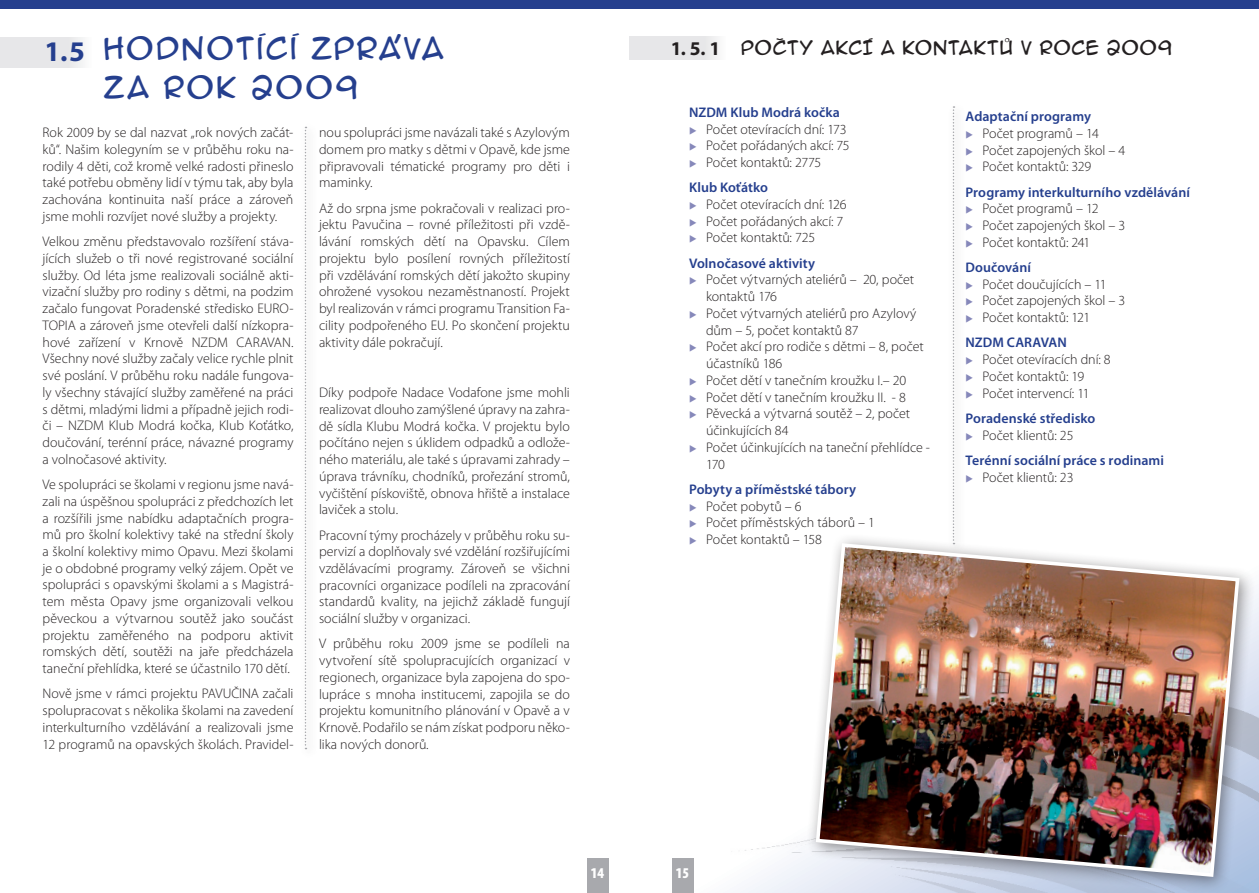
<style>
.page{position:relative;width:1259px;height:893px;background:#fff}
.page>*{position:absolute;margin:0;border:0;box-sizing:border-box;transform-origin:0 0}
.t1{font:28.5px/39px "Anime Ace CE";letter-spacing:.05em;color:#253f8e}
.t2{font:700 28.5px "Myriad Pro";color:#253f8e}
.t3{font:700 19.5px "Myriad Pro";color:#231f20}
.t4{font:18px "Anime Ace CE";letter-spacing:.01em;color:#231f20}
.t5{font:900 condensed 15px "Myriad Pro";color:#fff}
.t6{font:300 13.95px/16.8px "Myriad Pro";color:#231f20;text-align:justify}
.t7{font:600 13.95px/25.2px "Myriad Pro";letter-spacing:.005em;color:#253f8e}
.s1{color:#8688ba}
.s2{font-weight:600;color:#253f8e}
.s3{font-weight:300;color:#231f20}
</style>
<div class="page">
<div style="left:0;top:0;width:629px;height:9px;background:#253f8e"></div>
<div style="left:587px;top:859px;width:21px;height:34px;background:#a8a9ad"></div>
<img style="left:740px;top:693px;width:519px;height:200px">
<div style="left:629px;top:0;width:630px;height:9px;background:#253f8e"></div>
<div style="left:672px;top:859px;width:21px;height:34px;background:#a8a9ad"></div>
<div style="left:0;top:37px;width:91px;height:31px;background:linear-gradient(to right,#e3e3e6,#f0f0f1)"></div>
<div style="left:629px;top:36px;width:97px;height:24px;background:linear-gradient(to right,#e3e3e6,#efeff0)"></div>
<div style="left:804px;top:531px;width:450px;height:361px;background:#231f20;opacity:.5"></div>
<img style="left:814px;top:541px;width:427px;height:338px">
<div style="left:946px;top:100px;width:18px;height:453px;background:#fafafa"></div>
<svg style="left:952px;top:106px;width:2px;height:438px"></svg>
<div style="left:298px;top:120px;width:18px;height:638px;background:#fbfbfb"></div>
<svg style="left:305px;top:127px;width:1px;height:622px"></svg>
<h1 class="t1" style="left:103px;top:29px;width:343px">HODNOTÍCÍ ZPRÁVA<br>ZA ROK 2009</h1>
<p class="t6" style="left:319px;top:124px;width:252px">nou spolupráci jsme navázali také s Azylovým domem pro matky s dětmi v Opavě, kde jsme připravovali tématické programy pro děti i maminky.</p>
<p class="t6" style="left:319px;top:200px;width:252px">Až do srpna jsme pokračovali v realizaci pro&shy;jektu Pavučina – rovné příležitosti při vzdě&shy;lávání romských dětí na Opavsku. Cílem projektu bylo posílení rovných příležitostí při vzdělávání romských dětí jakožto skupiny ohrožené vysokou nezaměstnaností. Projekt byl realizován v rámci programu Transition Fa&shy;cility podpořeného EU. Po skončení projektu aktivity dále pokračují.</p>
<p class="t6" style="left:319px;top:384px;width:252px">Díky podpoře Nadace Vodafone jsme mohli realizovat dlouho zamýšlené úpravy na zahra&shy;dě sídla Klubu Modrá kočka. V projektu bylo počítáno nejen s úklidem odpadků a odlože&shy;ného materiálu, ale také s úpravami zahrady – úprava trávníku, chodníků, prořezání stromů, vyčištění pískoviště, obnova hřiště a instalace laviček a stolu.</p>
<p class="t6" style="left:319px;top:527px;width:252px">Pracovní týmy procházely v průběhu roku su&shy;pervizí a doplňovaly své vzdělání rozšiřujícími vzdělávacími programy. Zároveň se všichni pracovníci organizace podíleli na zpracování standardů kvality, na jejichž základě fungují sociální služby v organizaci.</p>
<p class="t6" style="left:319px;top:636px;width:252px">V průběhu roku 2009 jsme se podíleli na vytvoření sítě spolupracujících organizací v regionech, organizace byla zapojena do spo&shy;lupráce s mnoha institucemi, zapojila se do projektu komunitního plánování v Opavě a v Krnově. Podařilo se nám získat podporu něko&shy;lika nových donorů.</p>
<h1 class="t2" style="left:45px;top:33px;width:42px">1.5</h1>
<p class="t6" style="left:43px;top:124px;width:252px">Rok 2009 by se dal nazvat „rok nových začát&shy;ků“. Našim kolegyním se v průběhu roku na&shy;rodily 4 děti, což kromě velké radosti přineslo také potřebu obměny lidí v týmu tak, aby byla zachována kontinuita naší práce a zároveň jsme mohli rozvíjet nové služby a projekty.</p>
<p class="t6" style="left:43px;top:233px;width:252px">Velkou změnu představovalo rozšíření stáva&shy;jících služeb o tři nové registrované sociální služby. Od léta jsme realizovali sociálně akti&shy;vizační služby pro rodiny s dětmi, na podzim začalo fungovat Poradenské středisko EURO-TOPIA a zároveň jsme otevřeli další nízkopra&shy;hové zařízení v Krnově NZDM CARAVAN.<br>Všechny nové služby začaly velice rychle plnit své poslání. V průběhu roku nadále fungova&shy;ly všechny stávající služby zaměřené na práci s dětmi, mladými lidmi a případně jejich rodi&shy;či – NZDM Klub Modrá kočka, Klub Koťátko, doučování, terénní práce, návazné programy a volnočasové aktivity.</p>
<p class="t6" style="left:43px;top:476px;width:252px">Ve spolupráci se školami v regionu jsme navá&shy;zali na úspěšnou spolupráci z předchozích let a rozšířili jsme nabídku adaptačních progra&shy;mů pro školní kolektivy také na střední školy a školní kolektivy mimo Opavu. Mezi školami je o obdobné programy velký zájem. Opět ve spolupráci s opavskými školami a s Magistrá&shy;tem města Opavy jsme organizovali velkou pěveckou a výtvarnou soutěž jako součást projektu zaměřeného na podporu aktivit romských dětí, soutěži na jaře předcházela taneční přehlídka, které se účastnilo 170 dětí.</p>
<p class="t6" style="left:43px;top:686px;width:252px">Nově jsme v rámci projektu PAVUČINA začali spolupracovat s několika školami na zavedení interkulturního vzdělávání a realizovali jsme 12 programů na opavských školách. Pravidel-</p>
<h2 class="t3" style="left:671px;top:35px;width:51px">1. 5. 1</h2>
<p class="t4" style="left:741px;top:38px;width:433px">POČTY AKCÍ A KONTAKTŮ V ROCE 2009</p>
<p class="t7" style="left:689px;top:99px;width:152px">NZDM Klub Modrá kočka</p>
<p class="t6" style="left:689px;top:121px;width:159px"><span class="s1">◆</span> Počet otevíracích dní: 173</p>
<p class="t6" style="left:689px;top:137px;width:162px"><span class="s1">◆</span> Počet pořádaných akcí: 75</p>
<p class="t6" style="left:689px;top:150px;width:134px;line-height:25.2px"><span class="s1">◆</span> Počet kontaktů: 2775<br><span class="s2">Klub Koťátko</span></p>
<p class="t6" style="left:689px;top:196px;width:159px"><span class="s1">◆</span> Počet otevíracích dní: 126</p>
<p class="t6" style="left:689px;top:213px;width:156px"><span class="s1">◆</span> Počet pořádaných akcí: 7</p>
<p class="t7" style="left:689px;top:225px;width:128px"><span class="s1">◆</span> <span class="s3">Počet kontaktů: 725<br></span>Volnočasové aktivity</p>
<p class="t6" style="left:706px;top:272px;width:210px;text-indent:-17px"><span class="s1">◆</span> Počet výtvarných ateliérů – 20, počet kontaktů 176</p>
<p class="t6" style="left:706px;top:305px;width:212px;text-indent:-17px"><span class="s1">◆</span> Počet výtvarných ateliérů pro Azylový dům – 5, počet kontaktů 87</p>
<p class="t6" style="left:706px;top:339px;width:219px;text-indent:-17px"><span class="s1">◆</span> Počet akcí pro rodiče s dětmi – 8, počet účastníků 186</p>
<p class="t6" style="left:689px;top:372px;width:219px"><span class="s1">◆</span> Počet dětí v tanečním kroužku I.– 20</p>
<p class="t6" style="left:689px;top:389px;width:218px"><span class="s1">◆</span> Počet dětí v tanečním kroužku II. - 8</p>
<p class="t6" style="left:706px;top:406px;width:206px;text-indent:-17px"><span class="s1">◆</span> Pěvecká a výtvarná soutěž – 2, počet účinkujících 84</p>
<p class="t6" style="left:706px;top:439px;width:225px;text-indent:-17px"><span class="s1">◆</span> Počet účinkujících na taneční přehlídce -<br>170</p>
<p class="t7" style="left:689px;top:476px;width:169px">Pobyty a příměstské tábory</p>
<p class="t6" style="left:689px;top:498px;width:114px"><span class="s1">◆</span> Počet pobytů – 6</p>
<p class="t6" style="left:689px;top:514px;width:187px"><span class="s1">◆</span> Počet příměstských táborů – 1</p>
<p class="t6" style="left:689px;top:531px;width:135px"><span class="s1">◆</span> Počet kontaktů – 158</p>
<p class="t7" style="left:965px;top:103px;width:127px">Adaptační programy</p>
<p class="t6" style="left:965px;top:125px;width:135px"><span class="s1">◆</span> Počet programů – 14</p>
<p class="t6" style="left:965px;top:142px;width:161px"><span class="s1">◆</span> Počet zapojených škol – 4</p>
<p class="t7" style="left:965px;top:154px;width:226px"><span class="s1">◆</span> <span class="s3">Počet kontaktů: 329<br></span>Programy interkulturního vzdělávání</p>
<p class="t6" style="left:965px;top:200px;width:135px"><span class="s1">◆</span> Počet programů – 12</p>
<p class="t6" style="left:965px;top:217px;width:161px"><span class="s1">◆</span> Počet zapojených škol – 3</p>
<p class="t6" style="left:965px;top:230px;width:126px;line-height:25.2px"><span class="s1">◆</span> Počet kontaktů: 241<br><span class="s2">Doučování</span></p>
<p class="t6" style="left:965px;top:276px;width:143px"><span class="s1">◆</span> Počet doučujících – 11</p>
<p class="t6" style="left:965px;top:293px;width:161px"><span class="s1">◆</span> Počet zapojených škol – 3</p>
<p class="t6" style="left:965px;top:305px;width:126px;line-height:25.2px"><span class="s1">◆</span> Počet kontaktů: 121<br><span class="s2">NZDM CARAVAN</span></p>
<p class="t6" style="left:965px;top:351px;width:147px"><span class="s1">◆</span> Počet otevíracích dní: 8</p>
<p class="t6" style="left:965px;top:368px;width:120px"><span class="s1">◆</span> Počet kontaktů: 19</p>
<p class="t7" style="left:965px;top:380px;width:131px"><span class="s1">◆</span> <span class="s3">Počet intervencí: 11<br></span>Poradenské středisko</p>
<p class="t7" style="left:965px;top:422px;width:200px"><span class="s1">◆</span> <span class="s3">Počet klientů: 25<br></span>Terénní sociální práce s rodinami</p>
<p class="t6" style="left:965px;top:469px;width:109px"><span class="s1">◆</span> Počet klientů: 23</p>
<p class="t5" style="left:591px;top:864px;width:15px">14</p>
<p class="t5" style="left:676px;top:864px;width:15px">15</p>
</div>
